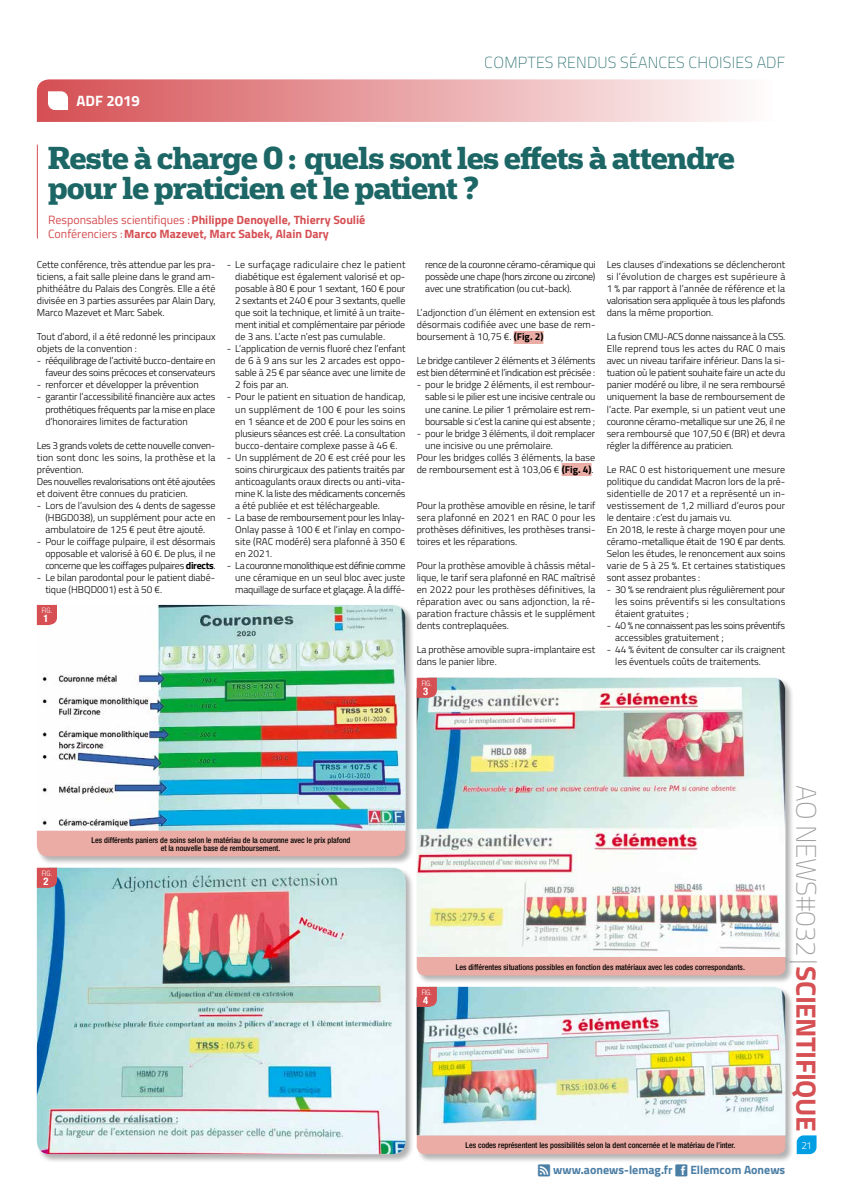
<style>
.page{position:relative;width:842px;height:1191px;background:#fff}
.page>*{position:absolute;margin:0;border:0;box-sizing:border-box;transform-origin:0 0}
.t1{font:700 30px/30px "Popular";letter-spacing:-.02em;color:#1d6666}
.t2{font:700 28px "Titillium Web";letter-spacing:-.02em;color:#d54f53}
.t3{font:100 16px "Titillium Web";letter-spacing:.01em;color:#1d6666}
.t4{font:700 15px "Titillium Web";color:#fff}
.t5{font:700 12px/14.4px "Titillium Web";color:#d54f53}
.t6{font:700 12px "Titillium Web";color:#4b7ea5}
.t7{font:700 condensed 10.5px "Helvetica Neue LT Com";color:#fff}
.t8{font:300 10px/12px "Titillium Web";color:#000;text-align:justify}
.t9{font:300 10px/12px "Titillium Web";letter-spacing:-.025em;color:#000}
.t10{font:300 10px/12px "Titillium Web";letter-spacing:-.03em;color:#000}
.t11{font:300 10px "Titillium Web";color:#fff}
.t12{font:500 condensed 8px/8px "Helvetica Neue";color:#000;text-align:center}
.t13{font:300 condensed 7.5px "Helvetica Neue LT Com";color:#fff}
.s1{font-weight:400}
.s2{font-weight:700}
.s3{font-weight:100;color:#9c9c9d}
</style>
<div class="page">
<svg style="left:797px;top:1135px;width:19px;height:19px"></svg>
<svg style="left:37px;top:79px;width:700px;height:43px;background:#e8a4a6"></svg>
<div style="left:514px;top:331px;width:29px;height:13px;background:#eaaca4"></div>
<div style="left:562px;top:463px;width:29px;height:13px;background:#eaaca4"></div>
<hr style="left:37px;top:145px;width:1px;height:93px;background:#d54f53">
<div style="left:36px;top:604px;width:379px;height:235px;background:#000;opacity:.3"></div>
<img style="left:37px;top:605px;width:368px;height:225px">
<svg style="left:37px;top:605px;width:20px;height:20px"></svg>
<div style="left:36px;top:830px;width:379px;height:35px;background:#000;opacity:.3"></div>
<div style="left:37px;top:830px;width:368px;height:26px;background:#eaaca4"></div>
<div style="left:416px;top:677px;width:378px;height:289px;background:#000;opacity:.3"></div>
<img style="left:417px;top:677px;width:368px;height:279px">
<svg style="left:417px;top:677px;width:20px;height:21px"></svg>
<div style="left:416px;top:956px;width:378px;height:28px;background:#000;opacity:.3"></div>
<div style="left:417px;top:957px;width:368px;height:18px;background:#eaaca4"></div>
<div style="left:416px;top:986px;width:378px;height:158px;background:#000;opacity:.3"></div>
<img style="left:417px;top:986px;width:368px;height:149px">
<svg style="left:417px;top:986px;width:20px;height:21px"></svg>
<div style="left:416px;top:1135px;width:378px;height:28px;background:#000;opacity:.3"></div>
<div style="left:417px;top:1135px;width:368px;height:19px;background:#eaaca4"></div>
<div style="left:36px;top:867px;width:379px;height:296px;background:#000;opacity:.3"></div>
<img style="left:37px;top:867px;width:368px;height:287px">
<svg style="left:37px;top:867px;width:20px;height:21px"></svg>
<h3 class="t4" style="left:77px;top:89px;width:65px">ADF 2019</h3>
<h3 class="t3" style="left:485px;top:51px;width:302px">COMPTES RENDUS SÉANCES CHOISIES ADF</h3>
<h1 class="t1" style="left:48px;top:142px;width:688px">Reste à charge 0 : quels sont les effets à attendre pour le praticien et le patient ?</h1>
<p class="t5" style="left:48px;top:212px;width:319px"><span class="s1">Responsables scientifiques :</span>Philippe Denoyelle, Thierry Soulié<br><span class="s1">Conférenciers :</span>Marco Mazevet, Marc Sabek, Alain Dary</p>
<p class="t8" style="left:37px;top:258px;width:180px">Cette conférence, très attendue par les pra&shy;ticiens, a fait salle pleine dans le grand am&shy;phithéâtre du Palais des Congrès. Elle a été divisée en 3 parties assurées par Alain Dary, Marco Mazevet et Marc Sabek.</p>
<p class="t8" style="left:37px;top:330px;width:180px">Tout d’abord, il a été redonné les principaux objets de la convention :</p>
<p class="t9" style="left:37px;top:354px;width:180px;text-align:right">- rééquilibrage de l’activité bucco-dentaire en faveur des soins précoces et conservateurs</p>
<p class="t8" style="left:37px;top:378px;width:163px">- renforcer et développer la prévention</p>
<p class="t8" style="left:45px;top:390px;width:172px;text-indent:-8px">- garantir l’accessibilité financière aux actes prothétiques fréquents par la mise en place d’honoraires limites de facturation</p>
<p class="t9" style="left:37px;top:438px;width:180px">Les 3 grands volets de cette nouvelle conven&shy;tion sont donc les soins, la prothèse et la prévention.<br>Des nouvelles revalorisations ont été ajoutées et doivent être connues du praticien.</p>
<p class="t8" style="left:45px;top:498px;width:172px;text-indent:-8px">- Lors de l’avulsion des 4 dents de sagesse (HBGD038), un supplément pour acte en ambulatoire de 125 € peut être ajouté.</p>
<p class="t8" style="left:45px;top:534px;width:172px;text-indent:-8px">- Pour le coiffage pulpaire, il est désormais opposable et valorisé à 60 €. De plus, il ne concerne que les coiffages pulpaires <span class="s2">directs</span>.</p>
<p class="t8" style="left:45px;top:570px;width:171px;text-indent:-8px">- Le bilan parodontal pour le patient diabé&shy;tique (HBQD001) est à 50 €.</p>
<p class="t8" style="left:425px;top:258px;width:172px">rence de la couronne céramo-céramique qui possède une chape (hors zircone ou zircone) avec une stratification (ou cut-back).</p>
<p class="t8" style="left:417px;top:306px;width:180px">L’adjonction d’un élément en extension est désormais codifiée avec une base de rem&shy;boursement à 10,75 €. <span class="s2">(Fig. 2)</span></p>
<p class="t9" style="left:417px;top:354px;width:180px">Le bridge cantilever 2 éléments et 3 éléments est bien déterminé et l’indication est précisée :</p>
<p class="t8" style="left:425px;top:378px;width:172px;text-indent:-8px">- pour le bridge 2 éléments, il est rembour&shy;sable si le pilier est une incisive centrale ou une canine. Le pilier 1 prémolaire est rem&shy;boursable si c’est la canine qui est absente ;</p>
<p class="t8" style="left:417px;top:426px;width:180px">- pour le bridge 3 éléments, il doit remplacer</p>
<p class="t8" style="left:425px;top:438px;width:129px">une incisive ou une prémolaire.</p>
<p class="t8" style="left:417px;top:450px;width:180px">Pour les bridges collés 3 éléments, la base</p>
<p class="t8" style="left:417px;top:462px;width:178px">de remboursement est à 103,06 € <span class="s2">(Fig. 4)</span>.</p>
<p class="t8" style="left:417px;top:498px;width:180px">Pour la prothèse amovible en résine, le tarif sera plafonné en 2021 en RAC 0 pour les prothèses définitives, les prothèses transi&shy;toires et les réparations.</p>
<p class="t8" style="left:417px;top:558px;width:180px">Pour la prothèse amovible à châssis métal&shy;lique, le tarif sera plafonné en RAC maîtrisé en 2022 pour les prothèses définitives, la réparation avec ou sans adjonction, la ré&shy;paration fracture châssis et le supplément dents contreplaquées.</p>
<p class="t8" style="left:417px;top:642px;width:180px">La prothèse amovible supra-implantaire est dans le panier libre.</p>
<p class="t8" style="left:607px;top:258px;width:180px">Les clauses d’indexations se déclencheront si l’évolution de charges est supérieure à 1 % par rapport à l’année de référence et la valorisation sera appliquée à tous les plafonds dans la même proportion.</p>
<p class="t8" style="left:607px;top:330px;width:180px">La fusion CMU-ACS donne naissance à la CSS.<br>Elle reprend tous les actes du RAC 0 mais avec un niveau tarifaire inférieur. Dans la si&shy;tuation où le patient souhaite faire un acte du panier modéré ou libre, il ne sera remboursé uniquement la base de remboursement de l’acte. Par exemple, si un patient veut une couronne céramo-metallique sur une 26, il ne sera remboursé que 107,50 € (BR) et devra régler la différence au praticien.</p>
<p class="t8" style="left:607px;top:462px;width:180px;text-align:left">Le RAC 0 est historiquement une mesure politique du candidat Macron lors de la pré&shy;sidentielle de 2017 et a représenté un in&shy;vestissement de 1,2 milliard d’euros pour le dentaire : c’est du jamais vu.<br>En 2018, le reste à charge moyen pour une céramo-metallique était de 190 € par dents.<br>Selon les études, le renoncement aux soins varie de 5 à 25 %. Et certaines statistiques sont assez probantes :</p>
<p class="t8" style="left:615px;top:582px;width:172px;text-indent:-8px">- 30 % se rendraient plus régulièrement pour les soins préventifs si les consultations étaient gratuites ;</p>
<p class="t10" style="left:615px;top:618px;width:171px;text-indent:-8px">- 40 % ne connaissent pas les soins préventifs accessibles gratuitement ;</p>
<p class="t8" style="left:615px;top:642px;width:172px;text-indent:-8px">- 44 % évitent de consulter car ils craignent les éventuels coûts de traitements.</p>
<p class="t8" style="left:235px;top:258px;width:172px;text-indent:-8px">- Le surfaçage radiculaire chez le patient diabétique est également valorisé et op&shy;posable à 80 € pour 1 sextant, 160 € pour 2 sextants et 240 € pour 3 sextants, quelle que soit la technique, et limité à un traite&shy;ment initial et complémentaire par période de 3 ans. L’acte n’est pas cumulable.</p>
<p class="t8" style="left:235px;top:342px;width:172px;text-indent:-8px">- L’application de vernis fluoré chez l’enfant de 6 à 9 ans sur les 2 arcades est oppo&shy;sable à 25 € par séance avec une limite de 2 fois par an.</p>
<p class="t8" style="left:235px;top:390px;width:172px;text-indent:-8px">- Pour le patient en situation de handicap, un supplément de 100 € pour les soins en 1 séance et de 200 € pour les soins en plusieurs séances est créé. La consultation bucco-dentaire complexe passe à 46 €.</p>
<p class="t8" style="left:235px;top:450px;width:172px;text-indent:-8px">- Un supplément de 20 € est créé pour les soins chirurgicaux des patients traités par anticoagulants oraux directs ou anti-vita&shy;mine K. la liste des médicaments concernés a été publiée et est téléchargeable.</p>
<p class="t8" style="left:235px;top:510px;width:172px;text-indent:-8px">- La base de remboursement pour les Inlay-Onlay passe à 100 € et l’inlay en compo&shy;site (RAC modéré) sera plafonné à 350 € en 2021.</p>
<p class="t8" style="left:235px;top:558px;width:172px;text-indent:-8px">- La couronne monolithique est définie comme une céramique en un seul bloc avec juste maquillage de surface et glaçage. À la diffé-</p>
<p class="t13" style="left:42px;top:606px;width:12px">FIG.</p>
<p class="t7" style="left:43px;top:612px;width:7px">1</p>
<p class="t13" style="left:42px;top:869px;width:12px">FIG.</p>
<p class="t7" style="left:43px;top:874px;width:7px">2</p>
<p class="t12" style="left:92px;top:835px;width:260px">Les différents paniers de soins selon le matériau de la couronne avec le prix plafond et la nouvelle base de remboursement.</p>
<p class="t13" style="left:422px;top:679px;width:12px">FIG.</p>
<p class="t7" style="left:423px;top:684px;width:7px">3</p>
<p class="t13" style="left:422px;top:988px;width:12px">FIG.</p>
<p class="t7" style="left:423px;top:993px;width:7px">4</p>
<p class="t12" style="left:456px;top:963px;width:291px">Les différentes situations possibles en fonction des matériaux avec les codes correspondants.</p>
<p class="t12" style="left:466px;top:1141px;width:271px">Les codes représentent les possibilités selon la dent concernée et le matériau de l’inter.</p>
<h2 class="t2" style="left:828px;top:785px;width:348px;rotate:90deg"><span class="s3">AO NEWS#032|</span>SCIENTIFIQUE</h2>
<p class="t11" style="left:801px;top:1138px;width:12px">21</p>
<p class="t6" style="left:553px;top:1160px;width:121px">www.aonews-lemag.fr</p>
<p class="t6" style="left:690px;top:1160px;width:96px">Ellemcom Aonews</p>
</div>
